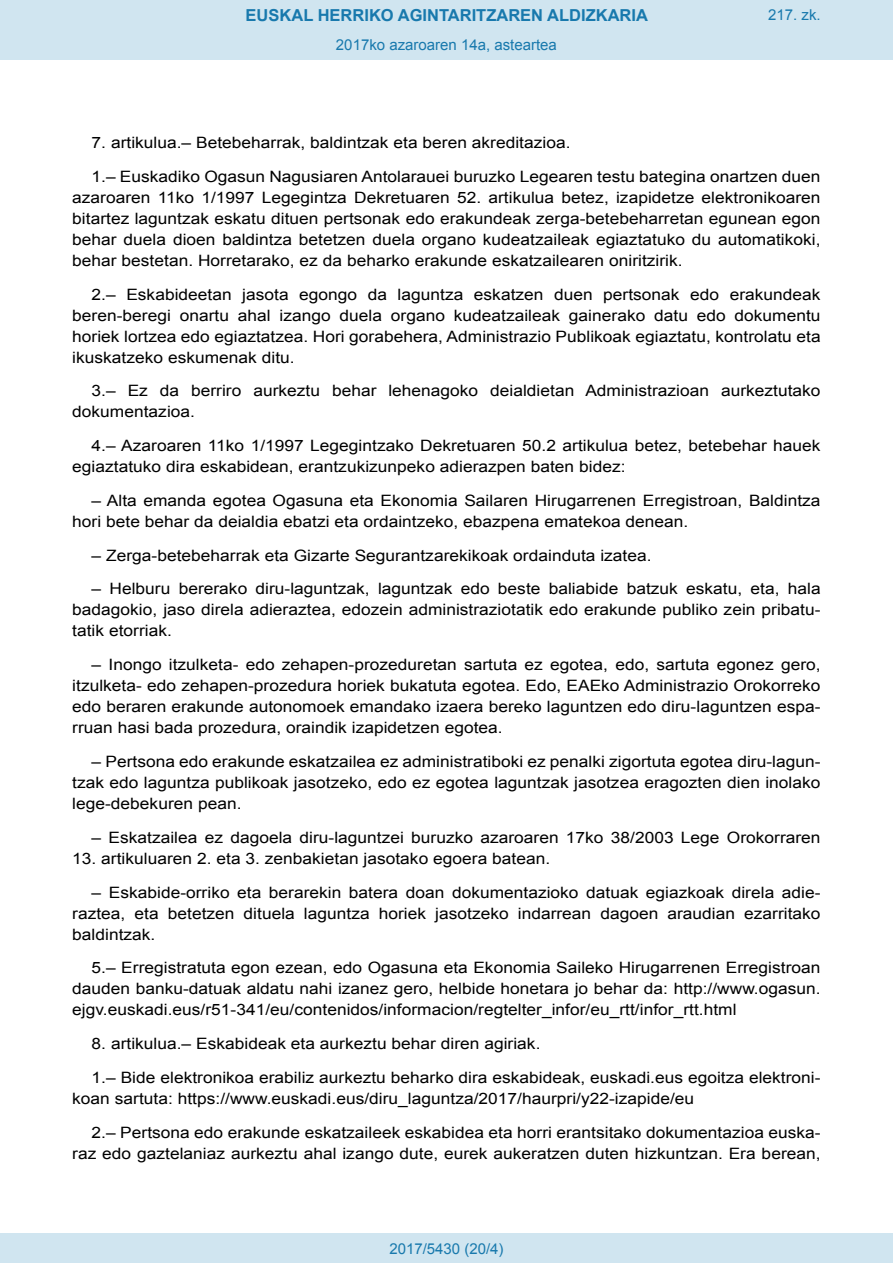
<style>
.page{position:relative;width:893px;height:1263px;background:#fff}
.page>*{position:absolute;margin:0;border:0;box-sizing:border-box;transform-origin:0 0}
.t1{font:700 16.5px "Arial";color:#1879ad}
.BOPVDetalle{font:15.6px/21px "Arial";color:#000;text-align:justify;scale:1.11 1}
.Paginacion_Centro{font:15px "Arial";color:#1879ad}
</style>
<div class="page">
<div style="left:0;top:0;width:893px;height:60px;background:#d0e5f0"></div>
<div style="left:0;top:1233px;width:893px;height:30px;background:#d0e5f0"></div>
<p class="t1" style="left:246px;top:4px;width:404px">EUSKAL HERRIKO AGINTARITZAREN ALDIZKARIA</p>
<p class="Paginacion_Centro" style="left:336px;top:35px;width:222px">2017ko azaroaren 14a, asteartea</p>
<p class="Paginacion_Centro" style="left:768px;top:5px;width:54px">217. zk.</p>
<p class="BOPVDetalle" style="left:92px;top:132px;width:433px">7. artikulua.– Betebeharrak, baldintzak eta beren akreditazioa.</p>
<p class="BOPVDetalle" style="left:72px;top:166px;width:676px;text-indent:19px">1.– Euskadiko Ogasun Nagusiaren Antolarauei buruzko Legearen testu bategina onartzen duen azaroaren 11ko 1/1997 Legegintza Dekretuaren 52. artikulua betez, izapidetze elektronikoaren bitartez laguntzak eskatu dituen pertsonak edo erakundeak zerga-betebeharretan egunean egon behar duela dioen baldintza betetzen duela organo kudeatzaileak egiaztatuko du automatikoki, behar bestetan. Horretarako, ez da beharko erakunde eskatzailearen oniritzirik.</p>
<p class="BOPVDetalle" style="left:72px;top:284px;width:676px;text-indent:19px">2.– Eskabideetan jasota egongo da laguntza eskatzen duen pertsonak edo erakundeak beren-beregi onartu ahal izango duela organo kudeatzaileak gainerako datu edo dokumentu horiek lortzea edo egiaztatzea. Hori gorabehera, Administrazio Publikoak egiaztatu, kontrolatu eta ikuskatzeko eskumenak ditu.</p>
<p class="BOPVDetalle" style="left:72px;top:381px;width:676px;text-indent:19px">3.– Ez da berriro aurkeztu behar lehenagoko deialdietan Administrazioan aurkeztutako dokumentazioa.</p>
<p class="BOPVDetalle" style="left:72px;top:435px;width:676px;text-indent:19px">4.– Azaroaren 11ko 1/1997 Legegintzako Dekretuaren 50.2 artikulua betez, betebehar hauek egiaztatuko dira eskabidean, erantzukizunpeko adierazpen baten bidez:</p>
<p class="BOPVDetalle" style="left:72px;top:490px;width:676px;text-indent:19px">– Alta emanda egotea Ogasuna eta Ekonomia Sailaren Hirugarrenen Erregistroan, Baldintza hori bete behar da deialdia ebatzi eta ordaintzeko, ebazpena ematekoa denean.</p>
<p class="BOPVDetalle" style="left:92px;top:545px;width:506px">– Zerga-betebeharrak eta Gizarte Segurantzarekikoak ordainduta izatea.</p>
<p class="BOPVDetalle" style="left:72px;top:579px;width:676px;text-indent:19px">– Helburu bererako diru-laguntzak, laguntzak edo beste baliabide batzuk eskatu, eta, hala badagokio, jaso direla adieraztea, edozein administraziotatik edo erakunde publiko zein pribatu&shy;tatik etorriak.</p>
<p class="BOPVDetalle" style="left:72px;top:654px;width:676px;text-indent:19px">– Inongo itzulketa- edo zehapen-prozeduretan sartuta ez egotea, edo, sartuta egonez gero, itzulketa- edo zehapen-prozedura horiek bukatuta egotea. Edo, EAEko Administrazio Orokorreko edo beraren erakunde autonomoek emandako izaera bereko laguntzen edo diru-laguntzen espa&shy;rruan hasi bada prozedura, oraindik izapidetzen egotea.</p>
<p class="BOPVDetalle" style="left:72px;top:751px;width:676px;text-indent:19px">– Pertsona edo erakunde eskatzailea ez administratiboki ez penalki zigortuta egotea diru-lagun&shy;tzak edo laguntza publikoak jasotzeko, edo ez egotea laguntzak jasotzea eragozten dien inolako lege-debekuren pean.</p>
<p class="BOPVDetalle" style="left:92px;top:827px;width:658px">– Eskatzailea ez dagoela diru-laguntzei buruzko azaroaren 17ko 38/2003 Lege Orokorraren</p>
<p class="BOPVDetalle" style="left:72px;top:848px;width:432px">13. artikuluaren 2. eta 3. zenbakietan jasotako egoera batean.</p>
<p class="BOPVDetalle" style="left:72px;top:882px;width:676px;text-indent:19px">– Eskabide-orriko eta berarekin batera doan dokumentazioko datuak egiazkoak direla adie&shy;raztea, eta betetzen dituela laguntza horiek jasotzeko indarrean dagoen araudian ezarritako baldintzak.</p>
<p class="BOPVDetalle" style="left:72px;top:957px;width:676px;text-indent:19px">5.– Erregistratuta egon ezean, edo Ogasuna eta Ekonomia Saileko Hirugarrenen Erregistroan dauden banku-datuak aldatu nahi izanez gero, helbide honetara jo behar da: http://www.ogasun. ejgv.euskadi.eus/r51-341/eu/contenidos/informacion/regtelter_infor/eu_rtt/infor_rtt.html</p>
<p class="BOPVDetalle" style="left:92px;top:1033px;width:406px">8. artikulua.– Eskabideak eta aurkeztu behar diren agiriak.</p>
<p class="BOPVDetalle" style="left:72px;top:1067px;width:676px;text-indent:19px">1.– Bide elektronikoa erabiliz aurkeztu beharko dira eskabideak, euskadi.eus egoitza elektroni&shy;koan sartuta: https://www.euskadi.eus/diru_laguntza/2017/haurpri/y22-izapide/eu</p>
<p class="BOPVDetalle" style="left:72px;top:1122px;width:676px;text-align:right">2.– Pertsona edo erakunde eskatzaileek eskabidea eta horri erantsitako dokumentazioa euska&shy;raz edo gaztelaniaz aurkeztu ahal izango dute, eurek aukeratzen duten hizkuntzan. Era berean,</p>
<p class="Paginacion_Centro" style="left:389px;top:1238px;width:116px">2017/5430 (20/4)</p>
</div>
